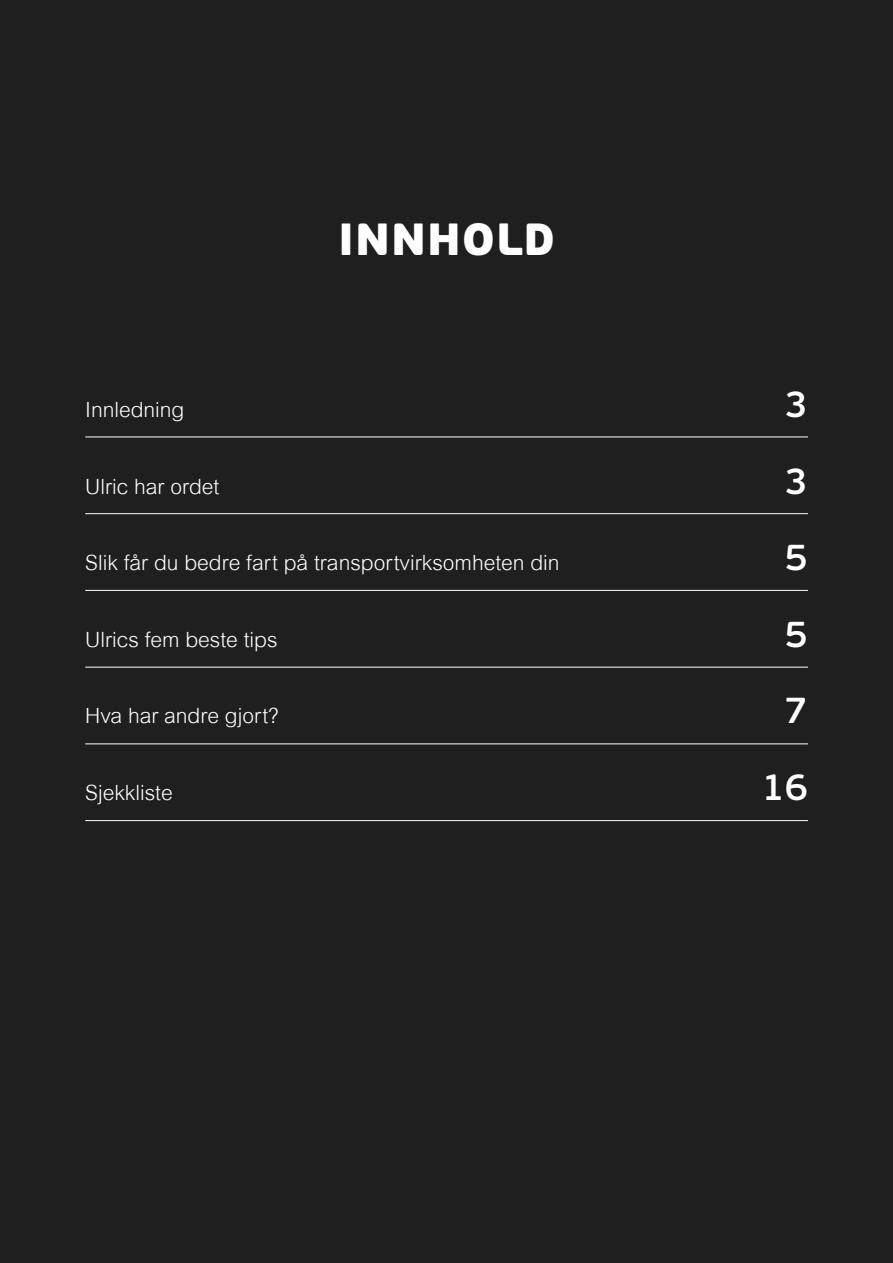
<style>
.page{position:relative;width:893px;height:1263px;background:#1f1f1f}
.page>*{position:absolute;margin:0;border:0;box-sizing:border-box;transform-origin:0 0}
.Index_Heading{font:900 45px "PF Beau Sans Pro";letter-spacing:.02em;color:#fff}
.t1{font:600 37.5px "PF Beau Sans Pro";color:#fff}
.t2{font:300 21px "Arial MT Std";color:#fff}
</style>
<div class="page">
<hr style="left:85px;top:437px;width:723px;height:1px;background:#fff">
<hr style="left:85px;top:513px;width:723px;height:1px;background:#fff">
<hr style="left:85px;top:590px;width:723px;height:1px;background:#fff">
<hr style="left:85px;top:667px;width:723px;height:1px;background:#fff">
<hr style="left:85px;top:743px;width:723px;height:1px;background:#fff">
<hr style="left:85px;top:820px;width:723px;height:1px;background:#fff">
<p class="Index_Heading" style="left:338px;top:211px;width:219px">INNHOLD</p>
<p class="t2" style="left:85px;top:398px;width:101px">Innledning</p>
<p class="t1" style="left:785px;top:382px;width:25px">3</p>
<p class="t2" style="left:85px;top:474px;width:136px">Ulric har ordet</p>
<p class="t1" style="left:785px;top:458px;width:25px">3</p>
<p class="t2" style="left:85px;top:551px;width:476px">Slik får du bedre fart på transportvirksomheten din</p>
<p class="t1" style="left:785px;top:535px;width:25px">5</p>
<p class="t2" style="left:85px;top:627px;width:194px">Ulrics fem beste tips</p>
<p class="t1" style="left:785px;top:611px;width:25px">5</p>
<p class="t2" style="left:85px;top:704px;width:195px">Hva har andre gjort?</p>
<p class="t1" style="left:785px;top:688px;width:25px">7</p>
<p class="t2" style="left:85px;top:780px;width:89px">Sjekkliste</p>
<p class="t1" style="left:762px;top:764px;width:48px">16</p>
</div>
